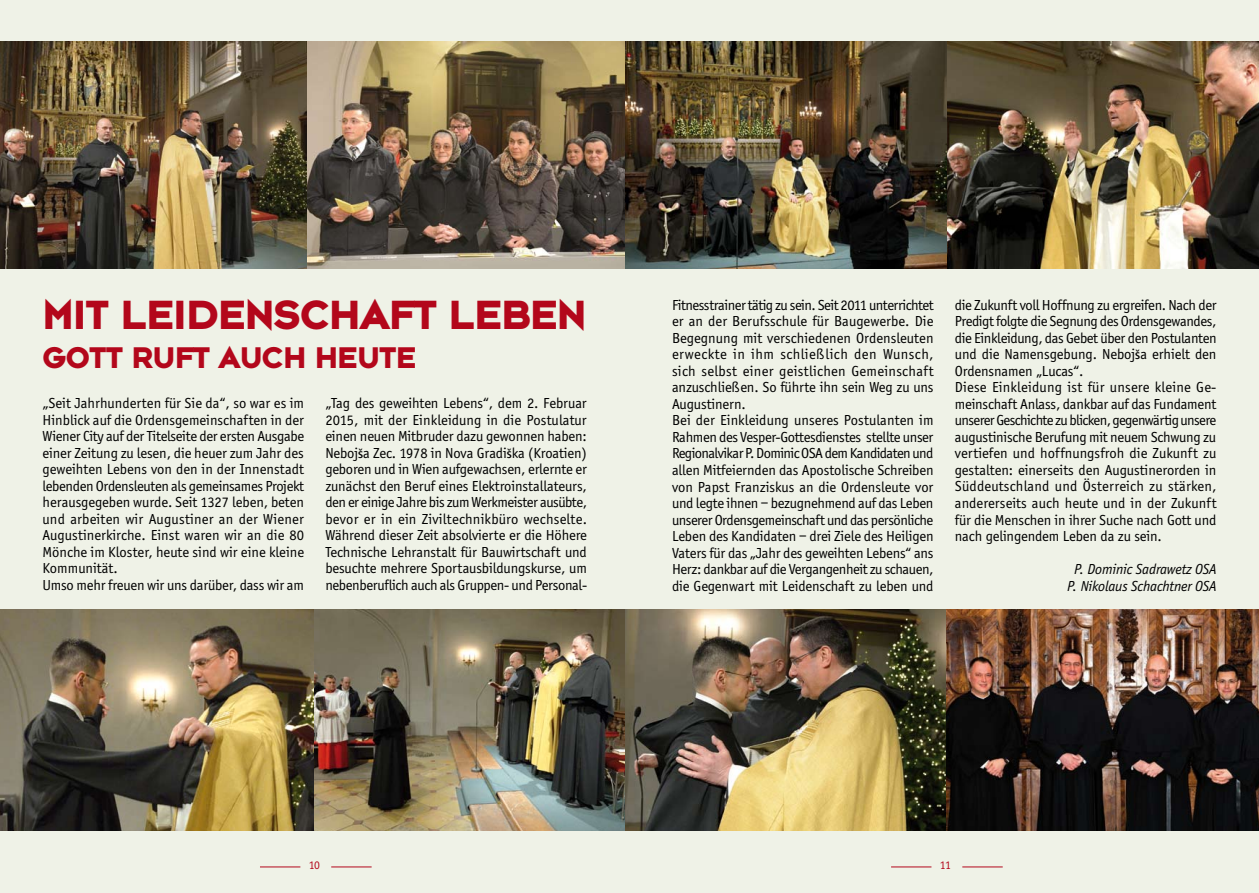
<style>
.page{position:relative;width:1259px;height:893px;background:#eff2e7}
.page>*{position:absolute;margin:0;border:0;box-sizing:border-box;transform-origin:0 0}
.t1{font:700 45px "Bonn";color:#b3071b}
.t2{font:700 33px "Bonn";color:#b3071b}
.t3{font:15px/16.5px "Officina Sans";letter-spacing:-.01em;color:#000}
.t4{font:italic 15px/16.5px "Officina Sans";letter-spacing:-.01em;color:#000;text-align:center}
.t5{font:12px "Officina Sans";color:#b3071b}
.s1{font-family:"Frutiger CE";font-size:13.05px}
</style>
<div class="page">
<hr style="left:891px;top:866px;width:40px;height:1px;background:#b3071b">
<hr style="left:962px;top:866px;width:40px;height:1px;background:#b3071b">
<hr style="left:260px;top:866px;width:40px;height:1px;background:#b3071b">
<hr style="left:331px;top:866px;width:41px;height:1px;background:#b3071b">
<img style="left:0;top:42px;width:308px;height:226px">
<img style="left:946px;top:42px;width:313px;height:226px">
<img style="left:945px;top:609px;width:314px;height:222px">
<img style="left:308px;top:42px;width:638px;height:226px">
<img style="left:314px;top:609px;width:631px;height:222px">
<img style="left:0;top:609px;width:314px;height:222px">
<h1 class="t1" style="left:43px;top:293px;width:544px">MIT LEIDENSCHAFT LEBEN</h1>
<h2 class="t2" style="left:43px;top:342px;width:375px">GOTT RUFT AUCH HEUTE</h2>
<p class="t3" style="left:43px;top:395px;width:263px">„Seit Jahrhunderten für Sie da“, so war es im Hinblick auf die Ordensgemeinschaften in der Wiener City auf der Titelseite der ersten Ausgabe einer Zeitung zu lesen, die heuer zum Jahr des geweihten Lebens von den in der Innenstadt lebenden Ordensleuten als gemeinsames Projekt herausgegeben wurde. Seit 1327 leben, beten und arbeiten wir Augustiner an der Wiener Augustinerkirche. Einst waren wir an die 80<br>Mönche im Kloster, heute sind wir eine kleine Kommunität.<br>Umso mehr freuen wir uns darüber, dass wir am</p>
<p class="t3" style="left:325px;top:395px;width:263px;text-align:justify">„Tag des geweihten Lebens“, dem 2. Februar 2015, mit der Einkleidung in die Postulatur einen neuen Mitbruder dazu gewonnen haben:<br>Neboj<span class="s1">‰</span>a Zec. 1978 in Nova Gradi<span class="s1">‰</span>ka (Kroatien) geboren und in Wien aufgewachsen, erlernte er zunächst den Beruf eines Elektroinstallateurs, den er einige Jahre bis zum Werkmeister ausübte, bevor er in ein Ziviltechnikbüro wechselte.<br>Während dieser Zeit absolvierte er die Höhere Technische Lehranstalt für Bauwirtschaft und besuchte mehrere Sportausbildungskurse, um nebenberuflich auch als Gruppen- und Personal-</p>
<p class="t3" style="left:672px;top:297px;width:263px">Fitnesstrainer tätig zu sein. Seit 2011 unterrichtet er an der Berufsschule für Baugewerbe. Die Begegnung mit verschiedenen Ordensleuten erweckte in ihm schließlich den Wunsch, sich selbst einer geistlichen Gemeinschaft anzuschließen. So führte ihn sein Weg zu uns Augustinern.<br>Bei der Einkleidung unseres Postulanten im Rahmen des Vesper-Gottesdienstes stellte unser Regionalvikar P. Dominic OSA dem Kandidaten und allen Mitfeiernden das Apostolische Schreiben von Papst Franziskus an die Ordensleute vor und legte ihnen – bezugnehmend auf das Leben unserer Ordensgemeinschaft und das persönliche Leben des Kandidaten – drei Ziele des Heiligen Vaters für das „Jahr des geweihten Lebens“ ans Herz: dankbar auf die Vergangenheit zu schauen, die Gegenwart mit Leidenschaft zu leben und</p>
<p class="t3" style="left:955px;top:297px;width:263px">die Zukunft voll Hoffnung zu ergreifen. Nach der Predigt folgte die Segnung des Ordensgewandes, die Einkleidung, das Gebet über den Postulanten und die Namensgebung. Neboj<span class="s1">‰</span>a erhielt den Ordensnamen „Lucas“.<br>Diese Einkleidung ist für unsere kleine Ge&shy;meinschaft Anlass, dankbar auf das Fundament unserer Geschichte zu blicken, gegenwärtig unsere augustinische Berufung mit neuem Schwung zu vertiefen und hoffnungsfroh die Zukunft zu gestalten: einerseits den Augustinerorden in Süddeutschland und Österreich zu stärken, andererseits auch heute und in der Zukunft für die Menschen in ihrer Suche nach Gott und nach gelingendem Leben da zu sein.</p>
<p class="t4" style="left:1067px;top:561px;width:151px">P. Dominic Sadrawetz OSA<br>P. Nikolaus Schachtner OSA</p>
<p class="t5" style="left:309px;top:858px;width:13px">10</p>
<p class="t5" style="left:940px;top:858px;width:13px">11</p>
</div>
